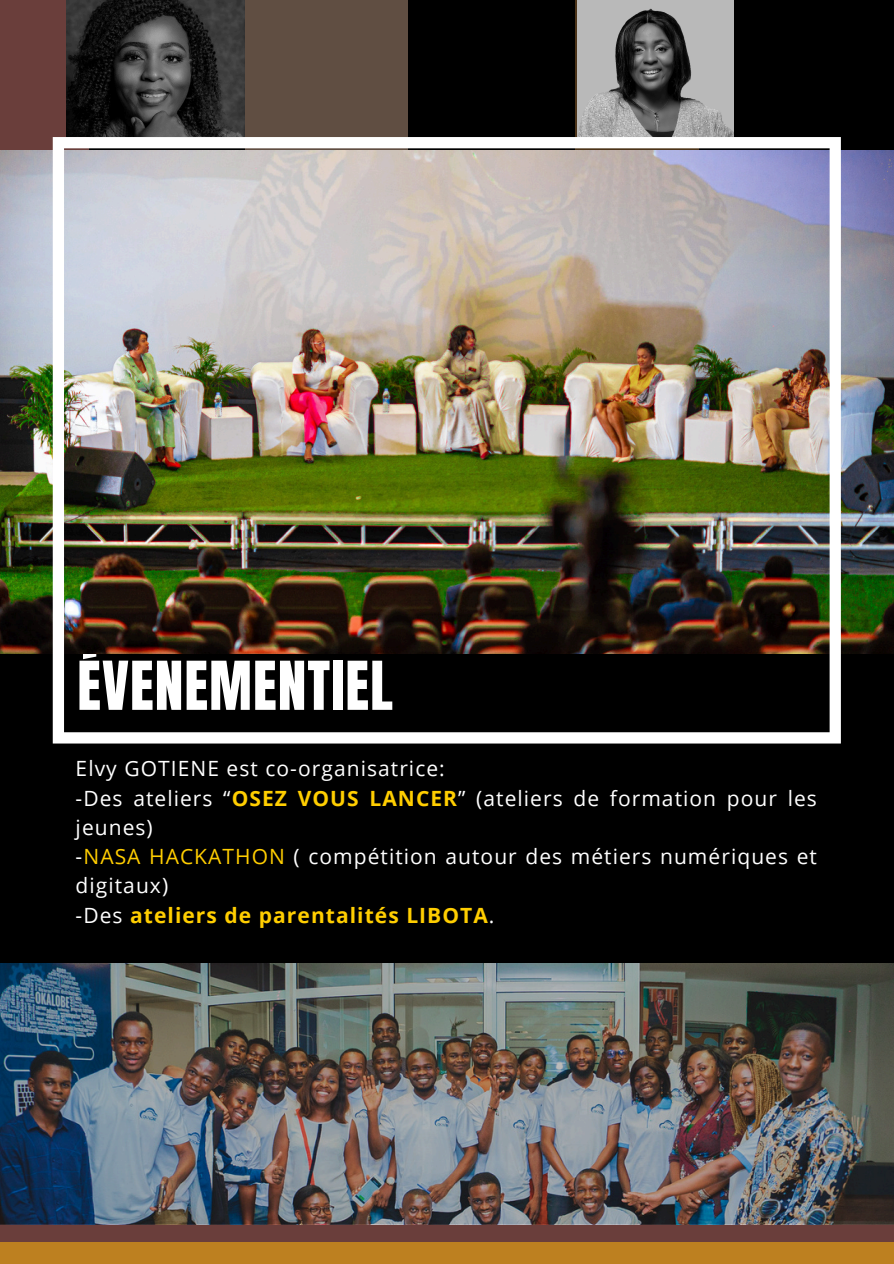
<style>
.page{position:relative;width:894px;height:1264px;background:#fff}
.page>*{position:absolute;margin:0;border:0;box-sizing:border-box;transform-origin:0 0}
.t1{font:57.15px "Anton";letter-spacing:.02em;color:#fff}
.t2{font:21px/29.2px "Open Sans";letter-spacing:.05em;color:#fff}
.t3{font:700 21px "Open Sans";letter-spacing:.05em;color:#ffce00}
.s1{font-weight:700;color:#ffce00}
.s2{color:#ffce00}
.s3{font-weight:400;color:#fff}
</style>
<div class="page">
<div style="left:0;top:0;width:893px;height:1263px;background:#000"></div>
<div style="left:0;top:0;width:89px;height:155px;background:#6a3e3b"></div>
<div style="left:0;top:1224px;width:893px;height:39px;background:#6a3e3b"></div>
<div style="left:245px;top:0;width:162px;height:155px;background:#604e42"></div>
<img style="left:577px;top:0;width:156px;height:137px">
<img style="left:67px;top:0;width:177px;height:137px">
<img style="left:0;top:151px;width:893px;height:502px">
<img style="left:53px;top:137px;width:787px;height:606px">
<div style="left:0;top:1242px;width:893px;height:21px;background:#bd8020"></div>
<img style="left:0;top:963px;width:893px;height:261px">
<p class="t1" style="left:77px;top:644px;width:317px">ÉVENEMENTIEL</p>
<p class="t2" style="left:76px;top:753px;width:370px">Elvy GOTIENE est co-organisatrice:</p>
<p class="t2" style="left:76px;top:782px;width:742px">-Des ateliers “<span class="s1">OSEZ VOUS LANCER</span>” (ateliers de formation pour les jeunes)</p>
<p class="t2" style="left:76px;top:841px;width:742px">-<span class="s2">NASA HACKATHON</span> ( compétition autour des métiers numériques et digitaux)</p>
<p class="t3" style="left:76px;top:900px;width:420px"><span class="s3">-Des</span> ateliers de parentalités LIBOTA<span class="s3">.</span></p>
</div>
